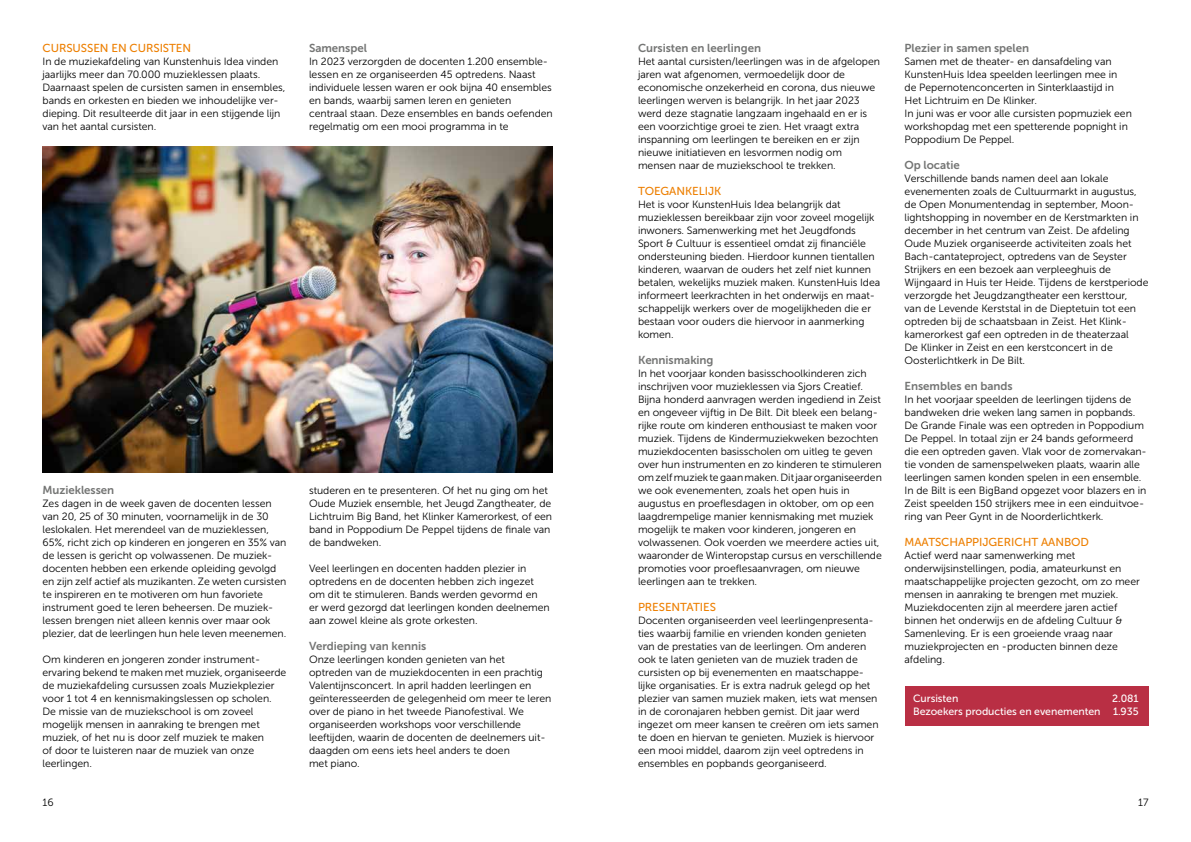
<style>
.page{position:relative;width:1191px;height:842px;background:#fff}
.page>*{position:absolute;margin:0;border:0;box-sizing:border-box;transform-origin:0 0}
.t1{font:11.5px "Museo Sans 700";letter-spacing:-.005em;color:#747574}
.t2{font:11.5px "Museo Sans 500";letter-spacing:-.005em;color:#ed7f00}
.t3{font:10.5px/13px "Museo Sans 300";letter-spacing:-.005em;color:#000}
.t4{font:10.5px/13px "Museo Sans 500";letter-spacing:-.005em;color:#fff;text-align:right}
</style>
<div class="page">
<img style="left:43px;top:146px;width:510px;height:326px">
<div style="left:904px;top:687px;width:244px;height:26px;background:#b92f44"></div>
<div style="left:904px;top:700px;width:244px;height:26px;background:#b92f44"></div>
<p class="t2" style="left:43px;top:42px;width:150px">CURSUSSEN EN CURSISTEN</p>
<p class="t3" style="left:43px;top:55px;width:244px">In de muziekafdeling van Kunstenhuis Idea vinden jaarlijks meer dan 70.000 muzieklessen plaats.<br>Daarnaast spelen de cursisten samen in ensembles, bands en orkesten en bieden we inhoudelijke ver&shy;dieping. Dit resulteerde dit jaar in een stijgende lijn van het aantal cursisten.</p>
<p class="t1" style="left:309px;top:42px;width:59px">Samenspel</p>
<p class="t3" style="left:309px;top:55px;width:245px">In 2023 verzorgden de docenten 1.200 ensemble&shy;lessen en ze organiseerden 45 optredens. Naast individuele lessen waren er ook bijna 40 ensembles en bands, waarbij samen leren en genieten<br>centraal staan. Deze ensembles en bands oefenden regelmatig om een mooi programma in te</p>
<p class="t1" style="left:43px;top:484px;width:73px">Muzieklessen</p>
<p class="t3" style="left:43px;top:497px;width:245px">Zes dagen in de week gaven de docenten lessen van 20, 25 of 30 minuten, voornamelijk in de 30 leslokalen. Het merendeel van de muzieklessen, 65%, richt zich op kinderen en jongeren en 35% van de lessen is gericht op volwassenen. De muziek&shy;docenten hebben een erkende opleiding gevolgd en zijn zelf actief als muzikanten. Ze weten cursisten te inspireren en te motiveren om hun favoriete instrument goed te leren beheersen. De muziek&shy;lessen brengen niet alleen kennis over maar ook plezier, dat de leerlingen hun hele leven meenemen.</p>
<p class="t3" style="left:43px;top:653px;width:245px">Om kinderen en jongeren zonder instrument&shy;ervaring bekend te maken met muziek, organiseerde de muziekafdeling cursussen zoals Muziekplezier voor 1 tot 4 en kennismakingslessen op scholen.<br>De missie van de muziekschool is om zoveel mogelijk mensen in aanraking te brengen met muziek, of het nu is door zelf muziek te maken<br>of door te luisteren naar de muziek van onze leerlingen.</p>
<p class="t3" style="left:309px;top:484px;width:245px">studeren en te presenteren. Of het nu ging om het Oude Muziek ensemble, het Jeugd Zangtheater, de Lichtruim Big Band, het Klinker Kamerorkest, of een band in Poppodium De Peppel tijdens de finale van de bandweken.</p>
<p class="t3" style="left:309px;top:562px;width:242px">Veel leerlingen en docenten hadden plezier in optredens en de docenten hebben zich ingezet om dit te stimuleren. Bands werden gevormd en er werd gezorgd dat leerlingen konden deelnemen aan zowel kleine als grote orkesten.</p>
<p class="t1" style="left:309px;top:640px;width:119px">Verdieping van kennis</p>
<p class="t3" style="left:309px;top:653px;width:244px">Onze leerlingen konden genieten van het<br>optreden van de muziekdocenten in een prachtig Valentijnsconcert. In april hadden leerlingen en geïnteresseerden de gelegenheid om meer te leren over de piano in het tweede Pianofestival. We organiseerden workshops voor verschillende leeftijden, waarin de docenten de deelnemers uit&shy;daagden om eens iets heel anders te doen<br>met piano.</p>
<p class="t1" style="left:638px;top:42px;width:125px">Cursisten en leerlingen</p>
<p class="t3" style="left:638px;top:55px;width:243px">Het aantal cursisten/leerlingen was in de afgelopen jaren wat afgenomen, vermoedelijk door de economische onzekerheid en corona, dus nieuwe leerlingen werven is belangrijk. In het jaar 2023 werd deze stagnatie langzaam ingehaald en er is een voorzichtige groei te zien. Het vraagt extra inspanning om leerlingen te bereiken en er zijn nieuwe initiatieven en lesvormen nodig om mensen naar de muziekschool te trekken.</p>
<p class="t2" style="left:638px;top:185px;width:85px">TOEGANKELIJK</p>
<p class="t3" style="left:638px;top:198px;width:244px">Het is voor KunstenHuis Idea belangrijk dat muzieklessen bereikbaar zijn voor zoveel mogelijk inwoners. Samenwerking met het Jeugdfonds Sport &amp; Cultuur is essentieel omdat zij financiële ondersteuning bieden. Hierdoor kunnen tientallen kinderen, waarvan de ouders het zelf niet kunnen betalen, wekelijks muziek maken. KunstenHuis Idea informeert leerkrachten in het onderwijs en maat&shy;schappelijk werkers over de mogelijkheden die er bestaan voor ouders die hiervoor in aanmerking komen.</p>
<p class="t1" style="left:638px;top:354px;width:77px">Kennismaking</p>
<p class="t3" style="left:638px;top:367px;width:245px">In het voorjaar konden basisschoolkinderen zich inschrijven voor muzieklessen via Sjors Creatief.<br>Bijna honderd aanvragen werden ingediend in Zeist en ongeveer vijftig in De Bilt. Dit bleek een belang&shy;rijke route om kinderen enthousiast te maken voor muziek. Tijdens de Kindermuziekweken bezochten muziekdocenten basisscholen om uitleg te geven over hun instrumenten en zo kinderen te stimuleren om zelf muziek te gaan maken. Dit jaar organiseerden we ook evenementen, zoals het open huis in augustus en proeflesdagen in oktober, om op een laagdrempelige manier kennismaking met muziek mogelijk te maken voor kinderen, jongeren en volwassenen. Ook voerden we meerdere acties uit, waaronder de Winteropstap cursus en verschillende promoties voor proeflesaanvragen, om nieuwe leerlingen aan te trekken.</p>
<p class="t2" style="left:638px;top:601px;width:79px">PRESENTATIES</p>
<p class="t3" style="left:638px;top:614px;width:242px">Docenten organiseerden veel leerlingenpresenta&shy;ties waarbij familie en vrienden konden genieten van de prestaties van de leerlingen. Om anderen ook te laten genieten van de muziek traden de cursisten op bij evenementen en maatschappe&shy;lijke organisaties. Er is extra nadruk gelegd op het plezier van samen muziek maken, iets wat mensen in de coronajaren hebben gemist. Dit jaar werd ingezet om meer kansen te creëren om iets samen te doen en hiervan te genieten. Muziek is hiervoor een mooi middel, daarom zijn veel optredens in ensembles en popbands georganiseerd.</p>
<p class="t1" style="left:904px;top:42px;width:126px">Plezier in samen spelen</p>
<p class="t3" style="left:904px;top:55px;width:229px">Samen met de theater- en dansafdeling van KunstenHuis Idea speelden leerlingen mee in de Pepernotenconcerten in Sinterklaastijd in Het Lichtruim en De Klinker.<br>In juni was er voor alle cursisten popmuziek een workshopdag met een spetterende popnight in Poppodium De Peppel.</p>
<p class="t1" style="left:904px;top:159px;width:57px">Op locatie</p>
<p class="t3" style="left:904px;top:172px;width:245px">Verschillende bands namen deel aan lokale evenementen zoals de Cultuurmarkt in augustus, de Open Monumentendag in september, Moon&shy;lightshopping in november en de Kerstmarkten in december in het centrum van Zeist. De afdeling Oude Muziek organiseerde activiteiten zoals het Bach-cantateproject, optredens van de Seyster Strijkers en een bezoek aan verpleeghuis de Wijngaard in Huis ter Heide. Tijdens de kerstperiode verzorgde het Jeugdzangtheater een kersttour,<br>van de Levende Kerststal in de Dieptetuin tot een optreden bij de schaatsbaan in Zeist. Het Klink&shy;kamerorkest gaf een optreden in de theaterzaal<br>De Klinker in Zeist en een kerstconcert in de Oosterlichtkerk in De Bilt.</p>
<p class="t1" style="left:904px;top:380px;width:110px">Ensembles en bands</p>
<p class="t3" style="left:904px;top:393px;width:244px">In het voorjaar speelden de leerlingen tijdens de bandweken drie weken lang samen in popbands.<br>De Grande Finale was een optreden in Poppodium De Peppel. In totaal zijn er 24 bands geformeerd die een optreden gaven. Vlak voor de zomervakan&shy;tie vonden de samenspelweken plaats, waarin alle leerlingen samen konden spelen in een ensemble.<br>In de Bilt is een BigBand opgezet voor blazers en in Zeist speelden 150 strijkers mee in een einduitvoe&shy;ring van Peer Gynt in de Noorderlichtkerk.</p>
<p class="t2" style="left:904px;top:536px;width:186px">MAATSCHAPPIJGERICHT AANBOD</p>
<p class="t3" style="left:904px;top:549px;width:237px">Actief werd naar samenwerking met onderwijsinstellingen, podia, amateurkunst en maatschappelijke projecten gezocht, om zo meer mensen in aanraking te brengen met muziek.<br>Muziekdocenten zijn al meerdere jaren actief binnen het onderwijs en de afdeling Cultuur &amp; Samenleving. Er is een groeiende vraag naar muziekprojecten en -producten binnen deze afdeling.</p>
<p class="t4" style="left:913px;top:692px;width:47px">Cursisten</p>
<p class="t4" style="left:913px;top:692px;width:227px">2.081<br>Bezoekers producties en evenementen 1.935</p>
<p class="t3" style="left:43px;top:796px;width:13px">16</p>
<p class="t3" style="left:1138px;top:796px;width:12px">17</p>
</div>
